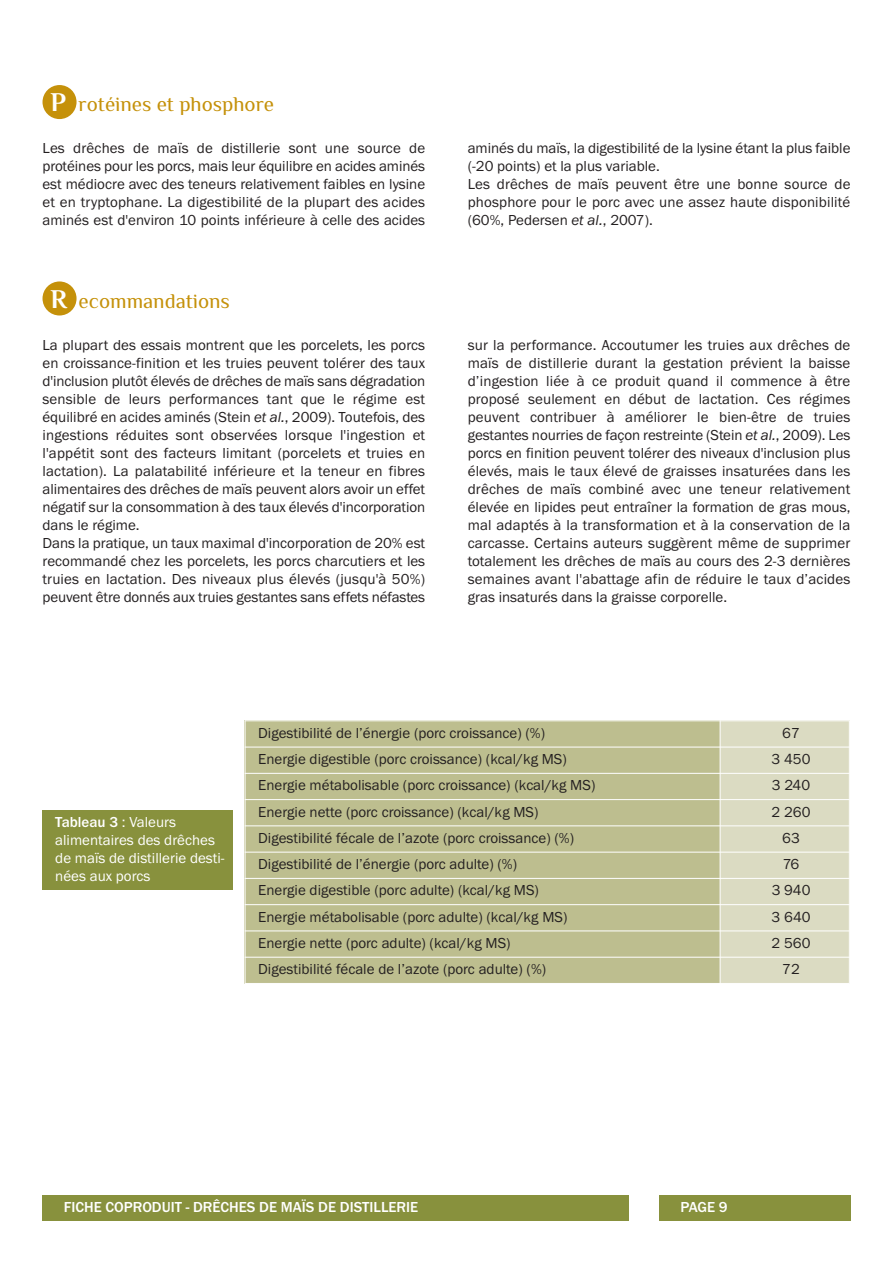
<style>
.page{position:relative;width:893px;height:1263px;background:#fff}
.page>*{position:absolute;margin:0;border:0;box-sizing:border-box;transform-origin:0 0}
.t1{font:21px "Philosopher";color:#c5910a}
.t2{font:15px/18px "Franklin Gothic";color:#231f20;text-align:justify}
.t3{font:15px/18px "Franklin Gothic";color:#fff}
.t4{font:500 15px "Franklin Gothic";color:#fff}
.s1{font-weight:700;font-size:27px;color:#fff}
.s2{font-style:italic}
.s3{font-weight:500}
</style>
<div class="page">
<div style="left:43px;top:1195px;width:586px;height:25px;background:#88913d"></div>
<div style="left:659px;top:1195px;width:191px;height:25px;background:#88913d"></div>
<div style="left:43px;top:85px;width:34px;height:34px;background:#c5910a;border-radius:50%"></div>
<div style="left:43px;top:810px;width:190px;height:80px;background:#88913d"></div>
<div style="left:245px;top:720px;width:475px;height:27px;background:#bdbe8f"></div>
<div style="left:720px;top:720px;width:130px;height:27px;background:#dbdbc2"></div>
<div style="left:245px;top:747px;width:475px;height:26px;background:#bdbe8f"></div>
<div style="left:720px;top:747px;width:130px;height:26px;background:#dbdbc2"></div>
<div style="left:245px;top:773px;width:475px;height:27px;background:#bdbe8f"></div>
<div style="left:720px;top:773px;width:130px;height:27px;background:#dbdbc2"></div>
<div style="left:245px;top:800px;width:475px;height:26px;background:#bdbe8f"></div>
<div style="left:720px;top:800px;width:130px;height:26px;background:#dbdbc2"></div>
<div style="left:245px;top:826px;width:475px;height:26px;background:#bdbe8f"></div>
<div style="left:720px;top:826px;width:130px;height:26px;background:#dbdbc2"></div>
<div style="left:245px;top:852px;width:475px;height:26px;background:#bdbe8f"></div>
<div style="left:720px;top:852px;width:130px;height:26px;background:#dbdbc2"></div>
<div style="left:245px;top:878px;width:475px;height:27px;background:#bdbe8f"></div>
<div style="left:720px;top:878px;width:130px;height:27px;background:#dbdbc2"></div>
<div style="left:245px;top:905px;width:475px;height:26px;background:#bdbe8f"></div>
<div style="left:720px;top:905px;width:130px;height:26px;background:#dbdbc2"></div>
<div style="left:245px;top:931px;width:475px;height:26px;background:#bdbe8f"></div>
<div style="left:720px;top:931px;width:130px;height:26px;background:#dbdbc2"></div>
<div style="left:245px;top:957px;width:475px;height:27px;background:#bdbe8f"></div>
<div style="left:720px;top:957px;width:130px;height:27px;background:#dbdbc2"></div>
<hr style="left:245px;top:720px;width:1px;height:264px;background:#fff">
<hr style="left:720px;top:720px;width:1px;height:264px;background:#fff">
<hr style="left:849px;top:720px;width:1px;height:264px;background:#fff">
<hr style="left:245px;top:720px;width:605px;height:1px;background:#fff">
<hr style="left:245px;top:747px;width:605px;height:1px;background:#fff">
<hr style="left:245px;top:773px;width:605px;height:1px;background:#fff">
<hr style="left:245px;top:799px;width:605px;height:1px;background:#fff">
<hr style="left:245px;top:825px;width:605px;height:1px;background:#fff">
<hr style="left:245px;top:852px;width:605px;height:1px;background:#fff">
<hr style="left:245px;top:878px;width:605px;height:1px;background:#fff">
<hr style="left:245px;top:904px;width:605px;height:1px;background:#fff">
<hr style="left:245px;top:930px;width:605px;height:1px;background:#fff">
<hr style="left:245px;top:957px;width:605px;height:1px;background:#fff">
<hr style="left:245px;top:983px;width:605px;height:1px;background:#fff">
<div style="left:43px;top:281px;width:34px;height:34px;background:#c5910a;border-radius:50%"></div>
<h1 class="t1" style="left:51px;top:93px;width:225px"><span class="s1">P</span> rotéines et phosphore</h1>
<p class="t2" style="left:43px;top:139px;width:384px">Les drêches de maïs de distillerie sont une source de protéines pour les porcs, mais leur équilibre en acides aminés est médiocre avec des teneurs relativement faibles en lysine et en tryptophane. La digestibilité de la plupart des acides aminés est d'environ 10 points inférieure à celle des acides</p>
<p class="t2" style="left:468px;top:139px;width:384px;text-align:left">aminés du maïs, la digestibilité de la lysine étant la plus faible (-20 points) et la plus variable.<br>Les drêches de maïs peuvent être une bonne source de phosphore pour le porc avec une assez haute disponibilité (60%, Pedersen <span class="s2">et al.</span>, 2007).</p>
<h1 class="t1" style="left:51px;top:290px;width:181px"><span class="s1">R</span> ecommandations</h1>
<p class="t2" style="left:43px;top:335px;width:384px;text-align:left">La plupart des essais montrent que les porcelets, les porcs en croissance-finition et les truies peuvent tolérer des taux d'inclusion plutôt élevés de drêches de maïs sans dégradation sensible de leurs performances tant que le régime est équilibré en acides aminés (Stein <span class="s2">et al.</span>, 2009). Toutefois, des ingestions réduites sont observées lorsque l'ingestion et l'appétit sont des facteurs limitant (porcelets et truies en lactation). La palatabilité inférieure et la teneur en fibres alimentaires des drêches de maïs peuvent alors avoir un effet négatif sur la consommation à des taux élevés d'incorporation dans le régime.<br>Dans la pratique, un taux maximal d'incorporation de 20% est recommandé chez les porcelets, les porcs charcutiers et les truies en lactation. Des niveaux plus élevés (jusqu'à 50%) peuvent être donnés aux truies gestantes sans effets néfastes</p>
<p class="t2" style="left:468px;top:335px;width:384px">sur la performance. Accoutumer les truies aux drêches de maïs de distillerie durant la gestation prévient la baisse d’ingestion liée à ce produit quand il commence à être proposé seulement en début de lactation. Ces régimes peuvent contribuer à améliorer le bien-être de truies gestantes nourries de façon restreinte (Stein <span class="s2">et al.</span>, 2009). Les porcs en finition peuvent tolérer des niveaux d'inclusion plus élevés, mais le taux élevé de graisses insaturées dans les drêches de maïs combiné avec une teneur relativement élevée en lipides peut entraîner la formation de gras mous, mal adaptés à la transformation et à la conservation de la carcasse. Certains auteurs suggèrent même de supprimer totalement les drêches de maïs au cours des 2-3 dernières semaines avant l'abattage afin de réduire le taux d’acides gras insaturés dans la graisse corporelle.</p>
<p class="t3" style="left:55px;top:813px;width:171px"><span class="s3">Tableau 3</span> : Valeurs alimentaires des drêches de maïs de distillerie desti&shy;nées aux porcs</p>
<p class="t2" style="left:258px;top:724px;width:288px">Digestibilité de l’énergie (porc croissance) (%)</p>
<p class="t2" style="left:782px;top:724px;width:19px">67</p>
<p class="t2" style="left:258px;top:750px;width:310px">Energie digestible (porc croissance) (kcal/kg MS)</p>
<p class="t2" style="left:772px;top:750px;width:40px">3 450</p>
<p class="t2" style="left:258px;top:776px;width:339px">Energie métabolisable (porc croissance) (kcal/kg MS)</p>
<p class="t2" style="left:772px;top:776px;width:40px">3 240</p>
<p class="t2" style="left:258px;top:802px;width:282px">Energie nette (porc croissance) (kcal/kg MS)</p>
<p class="t2" style="left:772px;top:802px;width:40px">2 260</p>
<p class="t2" style="left:258px;top:829px;width:317px">Digestibilité fécale de l’azote (porc croissance) (%)</p>
<p class="t2" style="left:782px;top:829px;width:19px">63</p>
<p class="t2" style="left:258px;top:855px;width:260px">Digestibilité de l’énergie (porc adulte) (%)</p>
<p class="t2" style="left:783px;top:855px;width:18px">76</p>
<p class="t2" style="left:258px;top:881px;width:282px">Energie digestible (porc adulte) (kcal/kg MS)</p>
<p class="t2" style="left:772px;top:881px;width:40px">3 940</p>
<p class="t2" style="left:258px;top:907px;width:311px">Energie métabolisable (porc adulte) (kcal/kg MS)</p>
<p class="t2" style="left:772px;top:907px;width:41px">3 640</p>
<p class="t2" style="left:258px;top:934px;width:254px">Energie nette (porc adulte) (kcal/kg MS)</p>
<p class="t2" style="left:772px;top:934px;width:40px">2 560</p>
<p class="t2" style="left:258px;top:960px;width:290px">Digestibilité fécale de l’azote (porc adulte) (%)</p>
<p class="t2" style="left:782px;top:960px;width:19px">72</p>
<p class="t4" style="left:64px;top:1197px;width:356px">FICHE COPRODUIT - DRÊCHES DE MAÏS DE DISTILLERIE</p>
<p class="t4" style="left:680px;top:1197px;width:49px">PAGE 9</p>
</div>
